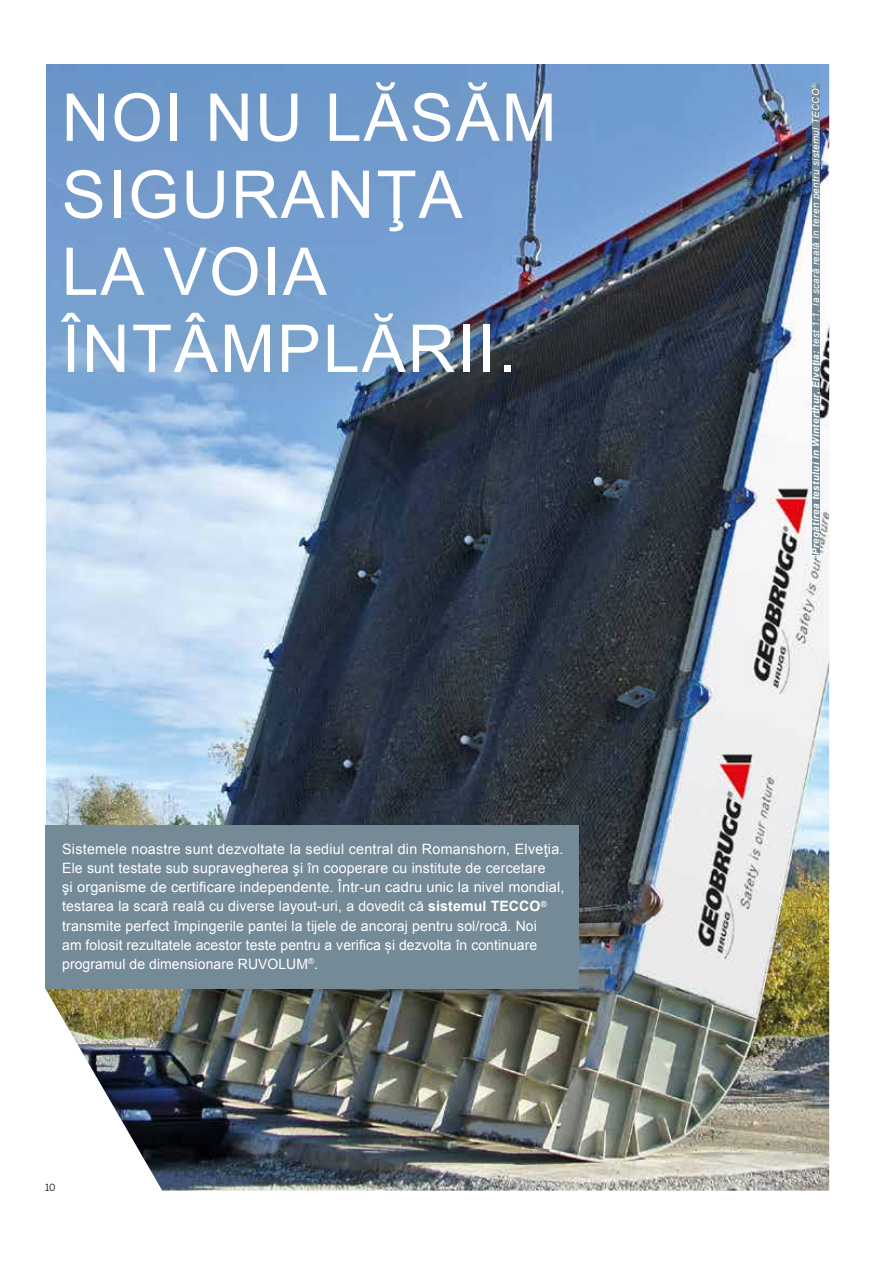
<style>
.page{position:relative;width:893px;height:1263px;background:#fff}
.page>*{position:absolute;margin:0;border:0;box-sizing:border-box;transform-origin:0 0}
.t1{font:66px/76.9px "Arial";letter-spacing:.03em;color:#fff}
.t2{font:14.25px/19.2px "Arial";letter-spacing:.01em;color:#fff}
.t3{font:italic 9.75px "Arial";letter-spacing:.04em;color:#fff}
.t4{font:9.75px "Benton Sans";color:#000}
.s1{font-weight:700}
</style>
<div class="page">
<img style="left:45px;top:64px;width:784px;height:1126px">
<div style="left:27px;top:46px;width:564px;height:365px;background:#8499a4;opacity:.75"></div>
<div style="left:0;top:0;width:893px;height:64px;background:#fff"></div>
<div style="left:0;top:0;width:45px;height:1075px;background:#fff"></div>
<div style="left:45px;top:825px;width:534px;height:163px;background:#748a96"></div>
<div style="left:812px;top:84px;width:7px;height:471px;background:#748a96"></div>
<h1 class="t1" style="left:62px;top:80px;width:496px">NOI NU LĂSĂM<br>SIGURANŢA<br>LA VOIA<br>ÎNTÂMPLĂRII.</h1>
<p class="t3" style="left:809px;top:555px;width:472px;rotate:-90deg"><span class="s1">Pregătirea testului în Winterthur, Elveţia:</span> test 1:1, la scară reală în teren pentru sistemul TECCO<sup>®</sup></p>
<p class="t2" style="left:62px;top:839px;width:504px">Sistemele noastre sunt dezvoltate la sediul central din Romanshorn, Elveţia.<br>Ele sunt testate sub supravegherea şi în cooperare cu institute de cercetare<br>şi organisme de certificare independente. Într-un cadru unic la nivel mondial, testarea la scară reală cu diverse layout-uri, a dovedit că <span class="s1">sistemul TECCO</span><sup>® </sup>transmite perfect împingerile pantei la tijele de ancoraj pentru sol/rocă. Noi<br>am folosit rezultatele acestor teste pentru a verifica și dezvolta în continuare programul de dimensionare RUVOLUM<sup>®</sup>.</p>
<p class="t4" style="left:45px;top:1181px;width:12px">10</p>
</div>
